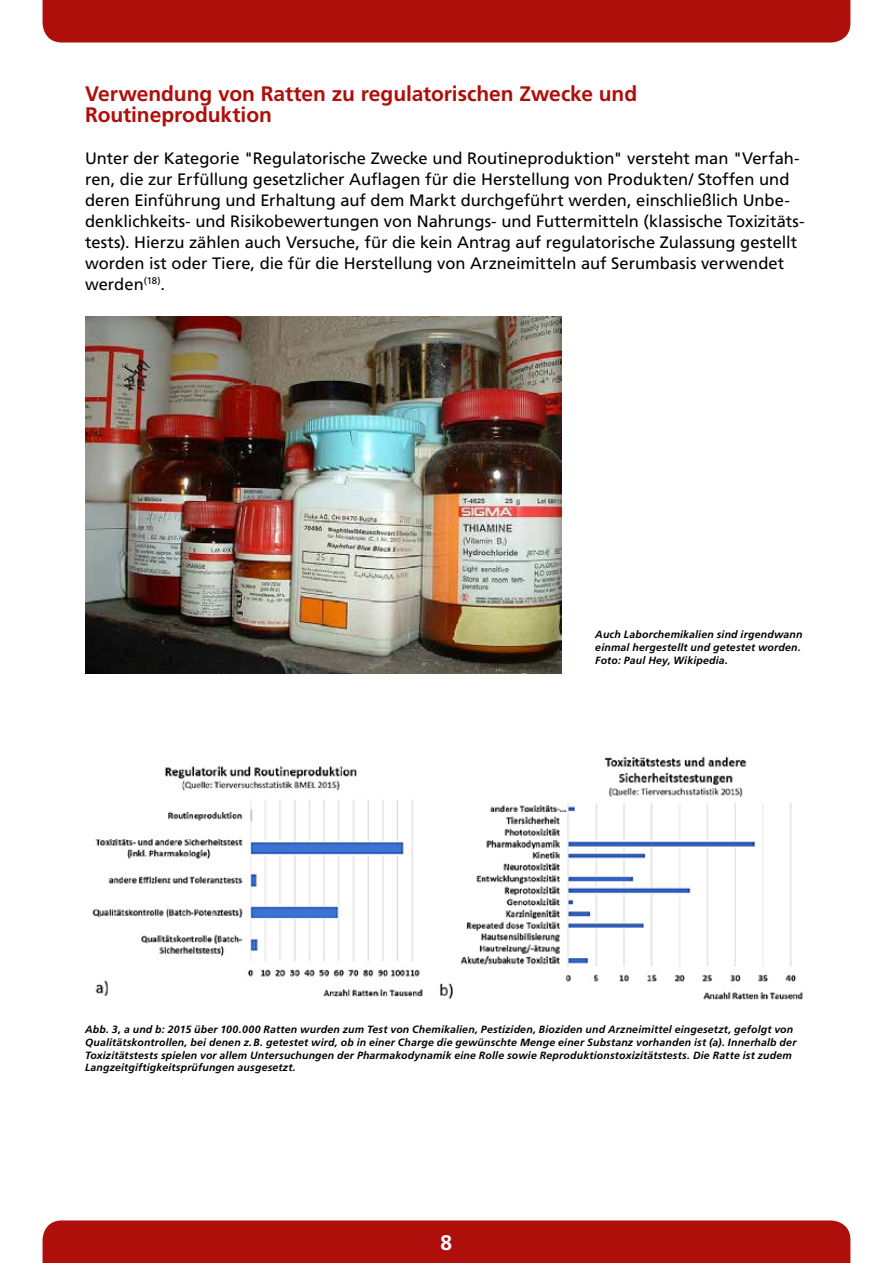
<style>
.page{position:relative;width:893px;height:1263px;background:#fff}
.page>*{position:absolute;margin:0;border:0;box-sizing:border-box;transform-origin:0 0}
.t1{font:700 21px/21px "Frutiger LT Std";letter-spacing:-.005em;color:#ae0f0a}
.t2{font:700 21px "Frutiger LT Std";color:#fff}
.t3{font:16.5px/21px "Frutiger LT Std";color:#000}
.t4{font:italic 700 10.5px/12.6px "Frutiger LT Std";letter-spacing:.02em;color:#000}
</style>
<div class="page">
<div style="left:43px;top:0;width:807px;height:43px;background:#ae0f0a"></div>
<img style="left:85px;top:316px;width:476px;height:357px">
<img style="left:92px;top:756px;width:711px;height:244px">
<div style="left:43px;top:1220px;width:807px;height:43px;background:#ae0f0a"></div>
<p class="t1" style="left:85px;top:83px;width:554px">Verwendung von Ratten zu regulatorischen Zwecke und<br>Routineproduktion</p>
<p class="t3" style="left:85px;top:148px;width:721px">Unter der Kategorie "Regulatorische Zwecke und Routineproduktion" versteht man "Verfah&shy;ren, die zur Erfüllung gesetzlicher Auflagen für die Herstellung von Produkten/ Stoffen und deren Einführung und Erhaltung auf dem Markt durchgeführt werden, einschließlich Unbe&shy;denklichkeits- und Risikobewertungen von Nahrungs- und Futtermitteln (klassische Toxizitäts&shy;tests). Hierzu zählen auch Versuche, für die kein Antrag auf regulatorische Zulassung gestellt worden ist oder Tiere, die für die Herstellung von Arzneimitteln auf Serumbasis verwendet werden<sup>(18)</sup>.</p>
<p class="t4" style="left:595px;top:628px;width:209px">Auch Laborchemikalien sind irgendwann einmal hergestellt und getestet worden.<br>Foto: Paul Hey, Wikipedia.</p>
<p class="t4" style="left:85px;top:1023px;width:713px">Abb. 3, a und b: 2015 über 100.000 Ratten wurden zum Test von Chemikalien, Pestiziden, Bioziden und Arzneimittel eingesetzt, gefolgt von Qualitätskontrollen, bei denen z.B. getestet wird, ob in einer Charge die gewünschte Menge einer Substanz vorhanden ist (a). Innerhalb der Toxizitätstests spielen vor allem Untersuchungen der Pharmakodynamik eine Rolle sowie Reproduktionstoxizitätstests. Die Ratte ist zudem Langzeitgiftigkeitsprüfungen ausgesetzt.</p>
<p class="t2" style="left:441px;top:1230px;width:13px">8</p>
</div>
